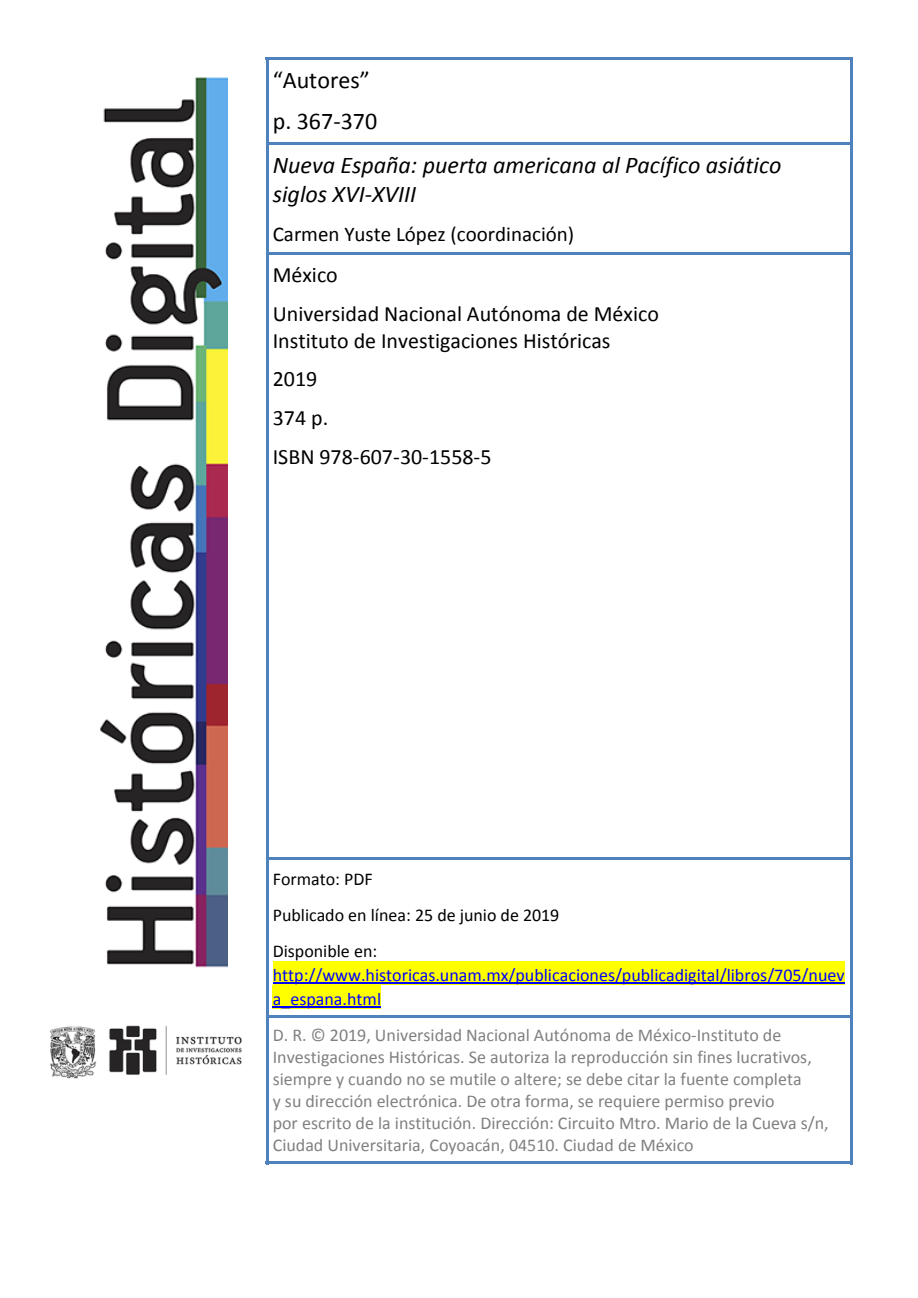
<style>
.page{position:relative;width:918px;height:1298px;background:#fff}
.page>*{position:absolute;margin:0;border:0;box-sizing:border-box;transform-origin:0 0}
.t1{font:italic 24px/29.2px "Calibri";color:#000}
.t2{font:24px/41.2px "Calibri";color:#000}
.t3{font:22px/38.8px "Calibri";color:#000}
.t4{font:21px "Calibri";color:#000}
.t5{font:18px/22px "Calibri";color:#808080}
.t6{font:18px/24px "Calibri";color:#00f}
.t7{font:18px/36px "Calibri";color:#000}
</style>
<div class="page">
<svg style="left:266px;top:60px;width:3px;height:6px"></svg>
<hr style="left:266px;top:57px;width:584px;height:3px;background:#4f82bd">
<svg style="left:850px;top:57px;width:3px;height:9px"></svg>
<hr style="left:266px;top:66px;width:3px;height:76px;background:#4f82bd">
<hr style="left:850px;top:66px;width:3px;height:76px;background:#4f82bd">
<svg style="left:266px;top:142px;width:3px;height:8px"></svg>
<hr style="left:269px;top:142px;width:581px;height:3px;background:#4f82bd">
<svg style="left:850px;top:142px;width:3px;height:8px"></svg>
<hr style="left:266px;top:150px;width:3px;height:102px;background:#4f82bd">
<hr style="left:850px;top:150px;width:3px;height:102px;background:#4f82bd">
<svg style="left:266px;top:252px;width:3px;height:9px"></svg>
<hr style="left:269px;top:252px;width:581px;height:3px;background:#4f82bd">
<svg style="left:850px;top:252px;width:3px;height:9px"></svg>
<hr style="left:266px;top:261px;width:3px;height:596px;background:#4f82bd">
<hr style="left:850px;top:261px;width:3px;height:596px;background:#4f82bd">
<div style="left:273px;top:961px;width:572px;height:24px;background:#ff0"></div>
<hr style="left:273px;top:983px;width:572px;height:1px;background:#00f">
<div style="left:273px;top:985px;width:108px;height:24px;background:#ff0"></div>
<hr style="left:273px;top:1007px;width:108px;height:1px;background:#00f">
<svg style="left:266px;top:857px;width:3px;height:8px"></svg>
<hr style="left:269px;top:857px;width:581px;height:3px;background:#4f82bd">
<svg style="left:850px;top:857px;width:3px;height:8px"></svg>
<hr style="left:266px;top:865px;width:3px;height:150px;background:#4f82bd">
<hr style="left:850px;top:865px;width:3px;height:150px;background:#4f82bd">
<svg style="left:266px;top:1015px;width:3px;height:9px"></svg>
<hr style="left:269px;top:1015px;width:581px;height:3px;background:#4f82bd">
<svg style="left:850px;top:1015px;width:3px;height:9px"></svg>
<hr style="left:266px;top:1024px;width:3px;height:140px;background:#4f82bd">
<hr style="left:266px;top:1161px;width:584px;height:3px;background:#4f82bd">
<hr style="left:850px;top:1024px;width:3px;height:140px;background:#4f82bd">
<img style="left:100px;top:77px;width:127px;height:891px">
<img style="left:49px;top:1025px;width:193px;height:54px">
<h1 class="t2" style="left:273px;top:62px;width:106px">“Autores” p. 367-370</h1>
<h1 class="t1" style="left:273px;top:153px;width:510px">Nueva España: puerta americana al Pacífico asiático siglos XVI‐XVIII</h1>
<p class="t4" style="left:273px;top:225px;width:303px">Carmen Yuste López (coordinación)</p>
<p class="t3" style="left:273px;top:257px;width:388px">México<br>Universidad Nacional Autónoma de México</p>
<p class="t3" style="left:273px;top:323px;width:339px">Instituto de Investigaciones Históricas<br>2019<br>374 p.<br>ISBN 978-607-30-1558-5</p>
<p class="t7" style="left:273px;top:862px;width:288px">Formato: PDF<br>Publicado en línea: 25 de junio de 2019<br>Disponible en:</p>
<p class="t6" style="left:273px;top:964px;width:573px">http://www.historicas.unam.mx/publicaciones/publicadigital/libros/705/nuev a_espana.html</p>
<p class="t5" style="left:273px;top:1025px;width:558px">D. R. © 2019, Universidad Nacional Autónoma de México-Instituto de Investigaciones Históricas. Se autoriza la reproducción sin fines lucrativos, siempre y cuando no se mutile o altere; se debe citar la fuente completa<br>y su dirección electrónica. De otra forma, se requiere permiso previo<br>por escrito de la institución. Dirección: Circuito Mtro. Mario de la Cueva s/n, Ciudad Universitaria, Coyoacán, 04510. Ciudad de México</p>
</div>
